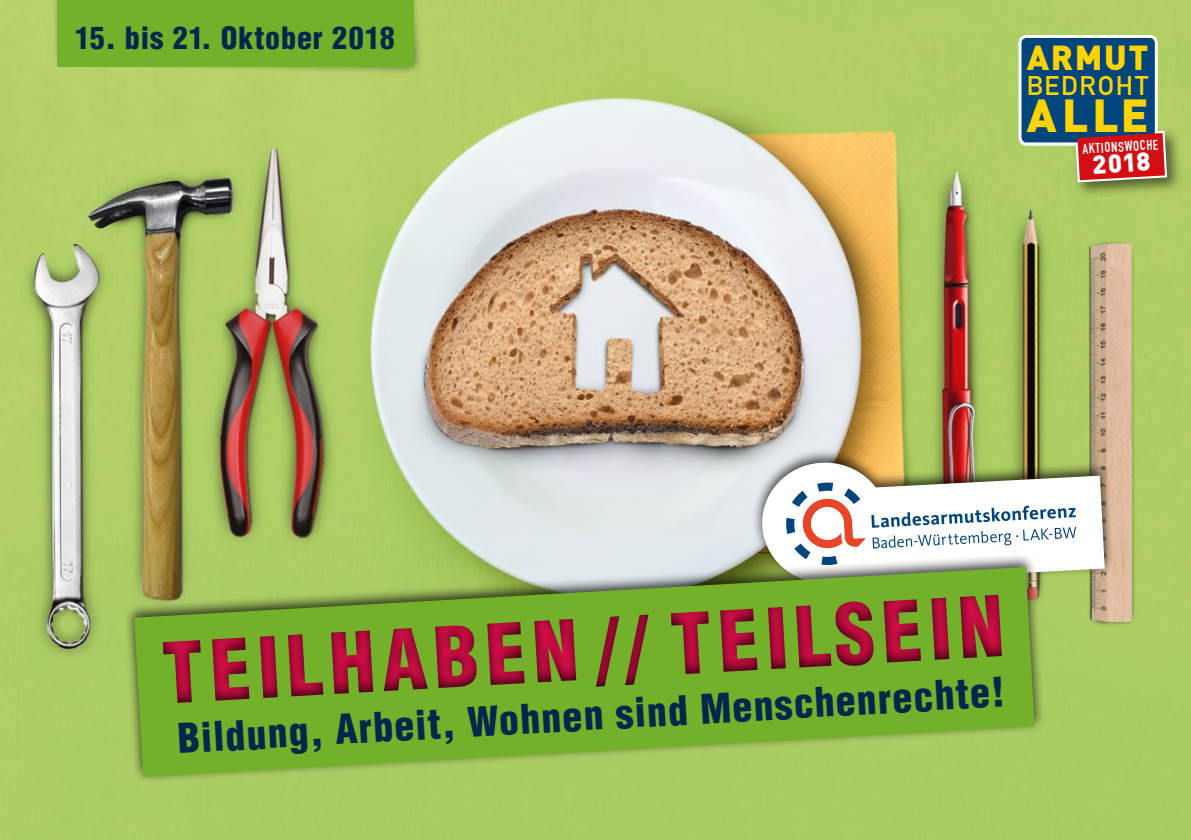
<style>
.page{position:relative;width:1191px;height:840px;background:#fff}
.page>*{position:absolute;margin:0;border:0;box-sizing:border-box;transform-origin:0 0}
.t1{font:900 45.8px "FFDIN";color:#ffd300}
.t2{font:900 condensed 39.8px "Helvetica LT";color:#00284d}
.t3{font:900 34.2px "FFDIN";letter-spacing:.05em;color:#ffd300}
.t4{font:900 condensed 30px "Helvetica LT";letter-spacing:.03em;color:#00284d}
.t5{font:26.6px "DIN Mittelschrift";letter-spacing:.06em;color:#ffd300}
.t6{font:900 25.6px "FFDIN";color:#fff}
.t7{font:14px "DIN Engschrift Alternate";color:#fff}
</style>
<div class="page">
<img style="left:0;top:0;width:1191px;height:839px">
<div style="left:53px;top:0;width:370px;height:75px;background:#000;opacity:.75"></div>
<div style="left:57px;top:0;width:356px;height:66px;background:#72b129"></div>
<div style="left:1018px;top:35px;width:139px;height:111px;border:6px solid #fff;border-radius:5px"></div>
<div style="left:1070px;top:126px;width:113px;height:72px;background:#000;opacity:.55"></div>
<div style="left:1021px;top:38px;width:133px;height:104px;background:#00457c;border-radius:5px"></div>
<svg style="left:1072px;top:128px;width:97px;height:57px"></svg>
<div style="left:751px;top:447px;width:364px;height:142px;background:#000;opacity:.75"></div>
<img style="left:762px;top:462px;width:342px;height:120px">
<svg style="left:786px;top:482px;width:79px;height:70px"></svg>
<svg style="left:871px;top:505px;width:205px;height:43px"></svg>
<div style="left:124px;top:552px;width:921px;height:231px;background:#000;opacity:.75"></div>
<svg style="left:134px;top:566px;width:900px;height:210px;background:#849c3a"></svg>
<p class="t4" style="left:75px;top:19px;width:321px">15. bis 21. Oktober 2018</p>
<p class="t3" style="left:1026px;top:35px;width:123px">ARMUT</p>
<p class="t5" style="left:1026px;top:70px;width:123px">BEDROHT</p>
<p class="t1" style="left:1026px;top:85px;width:123px">ALLE</p>
<p class="t7" style="left:1082px;top:140px;width:77px;rotate:-3deg">AKTIONSWOCHE</p>
<p class="t6" style="left:1091px;top:147px;width:60px;rotate:-3deg">2018</p>
<p class="t2" style="left:176px;top:711px;width:829px;rotate:-3deg">Bildung, Arbeit, Wohnen sind Menschenrechte!</p>
</div>
